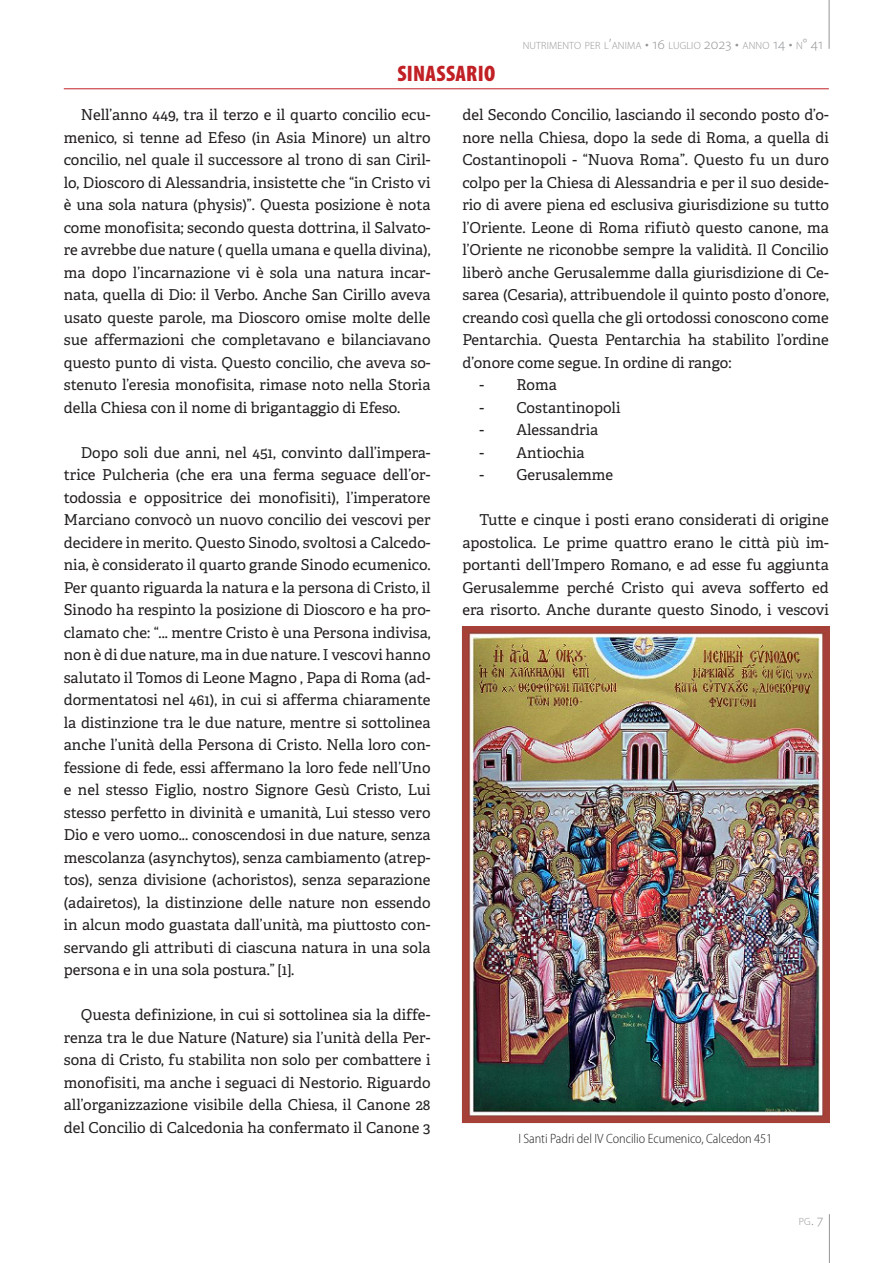
<style>
.page{position:relative;width:893px;height:1263px;background:#fff}
.page>*{position:absolute;margin:0;border:0;box-sizing:border-box;transform-origin:0 0}
.Secțiune{font:900 condensed 22.5px "Myriad Pro";letter-spacing:.01em;color:#c12025}
.Text{font:15px/22.5px "Adelle";color:#231f20;text-align:justify}
.Descriere_imagine{font:300 semi-condensed 13.5px "Myriad Pro";letter-spacing:-.005em;color:#231f20}
.t1{font:300 10.5px "Myriad Pro";letter-spacing:.015em;color:#939598}
.s1{font-size:15px}
</style>
<div class="page">
<hr style="left:829px;top:0;width:1px;height:49px;background:#939598">
<hr style="left:829px;top:1214px;width:1px;height:49px;background:#939598">
<hr style="left:64px;top:88px;width:765px;height:1px;background:#c12025">
<img style="left:461px;top:626px;width:368px;height:498px">
<p class="t1" style="left:523px;top:39px;width:302px">NUTRIMENTO PER L<span class="s1">’</span>ANIMA <span class="s1">• 16</span> LUGLIO <span class="s1">2023 •</span> ANNO <span class="s1">14 •</span> N<span class="s1">° 41</span></p>
<p class="Secțiune" style="left:397px;top:59px;width:99px">SINASSARIO</p>
<p class="Text" style="left:64px;top:104px;width:368px;text-indent:17px">Nell’anno 449, tra il terzo e il quarto concilio ecu&shy;menico, si tenne ad Efeso (in Asia Minore) un altro concilio, nel quale il successore al trono di san Ciril&shy;lo, Dioscoro di Alessandria, insistette che “in Cristo vi è una sola natura (physis)”. Questa posizione è nota come monofisita; secondo questa dottrina, il Salvato&shy;re avrebbe due nature ( quella umana e quella divina), ma dopo l’incarnazione vi è sola una natura incar&shy;nata, quella di Dio: il Verbo. Anche San Cirillo aveva usato queste parole, ma Dioscoro omise molte delle sue affermazioni che completavano e bilanciavano questo punto di vista. Questo concilio, che aveva so&shy;stenuto l’eresia monofisita, rimase noto nella Storia della Chiesa con il nome di brigantaggio di Efeso.</p>
<p class="Text" style="left:64px;top:441px;width:368px;text-indent:17px">Dopo soli due anni, nel 451, convinto dall’impera&shy;trice Pulcheria (che era una ferma seguace dell’or&shy;todossia e oppositrice dei monofisiti), l’imperatore Marciano convocò un nuovo concilio dei vescovi per decidere in merito. Questo Sinodo, svoltosi a Calcedo&shy;nia, è considerato il quarto grande Sinodo ecumenico.<br>Per quanto riguarda la natura e la persona di Cristo, il Sinodo ha respinto la posizione di Dioscoro e ha pro&shy;clamato che: “... mentre Cristo è una Persona indivisa, non è di due nature, ma in due nature. I vescovi hanno salutato il Tomos di Leone Magno , Papa di Roma (ad&shy;dormentatosi nel 461), in cui si afferma chiaramente la distinzione tra le due nature, mentre si sottolinea anche l’unità della Persona di Cristo. Nella loro con&shy;fessione di fede, essi affermano la loro fede nell’Uno e nel stesso Figlio, nostro Signore Gesù Cristo, Lui stesso perfetto in divinità e umanità, Lui stesso vero Dio e vero uomo... conoscendosi in due nature, senza mescolanza (asynchytos), senza cambiamento (atrep&shy;tos), senza divisione (achoristos), senza separazione (adairetos), la distinzione delle nature non essendo in alcun modo guastata dall’unità, ma piuttosto con&shy;servando gli attributi di ciascuna natura in una sola persona e in una sola postura.” [1].</p>
<p class="Text" style="left:64px;top:1004px;width:368px;text-indent:17px">Questa definizione, in cui si sottolinea sia la diffe&shy;renza tra le due Nature (Nature) sia l’unità della Per&shy;sona di Cristo, fu stabilita non solo per combattere i monofisiti, ma anche i seguaci di Nestorio. Riguardo all’organizzazione visibile della Chiesa, il Canone 28 del Concilio di Calcedonia ha confermato il Canone 3</p>
<p class="Text" style="left:462px;top:104px;width:368px">del Secondo Concilio, lasciando il secondo posto d’o&shy;nore nella Chiesa, dopo la sede di Roma, a quella di Costantinopoli - “Nuova Roma”. Questo fu un duro colpo per la Chiesa di Alessandria e per il suo deside&shy;rio di avere piena ed esclusiva giurisdizione su tutto l’Oriente. Leone di Roma rifiutò questo canone, ma l’Oriente ne riconobbe sempre la validità. Il Concilio liberò anche Gerusalemme dalla giurisdizione di Ce&shy;sarea (Cesaria), attribuendole il quinto posto d’onore, creando così quella che gli ortodossi conoscono come Pentarchia. Questa Pentarchia ha stabilito l’ordine d’onore come segue. In ordine di rango:</p>
<p class="Text" style="left:479px;top:374px;width:79px">- Roma</p>
<p class="Text" style="left:479px;top:396px;width:143px">- Costantinopoli</p>
<p class="Text" style="left:479px;top:419px;width:120px">- Alessandria</p>
<p class="Text" style="left:479px;top:441px;width:107px">- Antiochia</p>
<p class="Text" style="left:479px;top:464px;width:135px">- Gerusalemme</p>
<p class="Text" style="left:462px;top:509px;width:368px;text-indent:17px">Tutte e cinque i posti erano considerati di origine apostolica. Le prime quattro erano le città più im&shy;portanti dell’Impero Romano, e ad esse fu aggiunta Gerusalemme perché Cristo qui aveva sofferto ed era risorto. Anche durante questo Sinodo, i vescovi</p>
<p class="Descriere_imagine" style="left:518px;top:1130px;width:255px">I Santi Padri del IV Concilio Ecumenico, Calcedon 451</p>
<p class="t1" style="left:799px;top:1215px;width:26px">PG<span class="s1">. 7</span></p>
</div>
